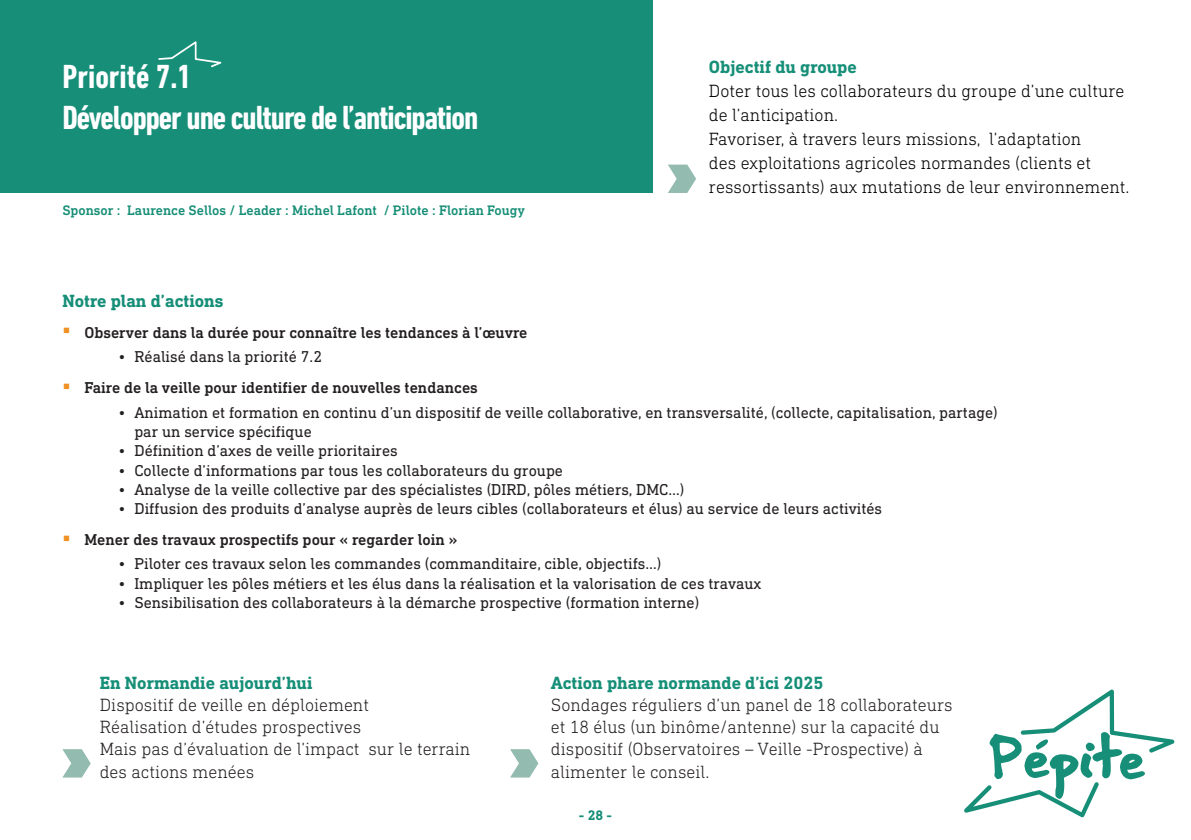
<style>
.page{position:relative;width:1191px;height:840px;background:#fff}
.page>*{position:absolute;margin:0;border:0;box-sizing:border-box;transform-origin:0 0}
.t1{font:700 condensed 34px/40.8px "DIN Next LT Pro";letter-spacing:-.03em;color:#fff}
.t2{font:300 18px/22px "DIN Next Slab Pro";color:#231f20}
.t3{font:300 18px/24px "DIN Next Slab Pro";color:#000001}
.t4{font:700 18px "DIN Next Slab Pro";color:#168f78}
.t5{font:700 18px "DIN Next Slab Pro";color:#168e78}
.t6{font:16px/19.2px "DIN Next Slab Pro";color:#231f20}
.t7{font:500 16px "DIN Next Slab Pro";color:#231f20}
.t8{font:500 14px "DIN Next Slab Pro";color:#168e76}
.t9{font:700 14px "DIN Next Slab Pro";color:#168e78}
.s1{color:#f29123}
</style>
<div class="page">
<svg style="left:668px;top:164px;width:28px;height:29px"></svg>
<svg style="left:964px;top:689px;width:210px;height:127px"></svg>
<svg style="left:62px;top:749px;width:29px;height:28px"></svg>
<div style="left:0;top:0;width:652px;height:193px;background:#168e78"></div>
<svg style="left:510px;top:749px;width:28px;height:28px"></svg>
<svg style="left:158px;top:41px;width:63px;height:26px"></svg>
<h1 class="t1" style="left:62px;top:56px;width:417px">Priorité 7.1<br>Développer une culture de l’anticipation</h1>
<p class="t8" style="left:62px;top:202px;width:464px">Sponsor : Laurence Sellos / Leader : Michel Lafont / Pilote : Florian Fougy</p>
<p class="t4" style="left:709px;top:56px;width:149px">Objectif du groupe</p>
<p class="t3" style="left:709px;top:78px;width:422px">Doter tous les collaborateurs du groupe d’une culture de l’anticipation.<br>Favoriser, à travers leurs missions, l’adaptation<br>des exploitations agricoles normandes (clients et ressortissants) aux mutations de leur environnement.</p>
<p class="t5" style="left:62px;top:290px;width:163px">Notre plan d’actions</p>
<p class="t7" style="left:62px;top:322px;width:466px"><span class="s1">▪</span> Observer dans la durée pour connaître les tendances à l’œuvre</p>
<p class="t6" style="left:118px;top:347px;width:205px">• Réalisé dans la priorité 7.2</p>
<p class="t7" style="left:62px;top:378px;width:417px"><span class="s1">▪</span> Faire de la veille pour identifier de nouvelles tendances</p>
<p class="t6" style="left:134px;top:402px;width:865px;text-indent:-16px">• Animation et formation en continu d’un dispositif de veille collaborative, en transversalité, (collecte, capitalisation, partage) par un service spécifique</p>
<p class="t6" style="left:118px;top:441px;width:281px">• Définition d’axes de veille prioritaires</p>
<p class="t6" style="left:118px;top:460px;width:446px">• Collecte d’informations par tous les collaborateurs du groupe</p>
<p class="t6" style="left:118px;top:479px;width:567px">• Analyse de la veille collective par des spécialistes (DIRD, pôles métiers, DMC…)</p>
<p class="t6" style="left:118px;top:498px;width:765px">• Diffusion des produits d’analyse auprès de leurs cibles (collaborateurs et élus) au service de leurs activités</p>
<p class="t7" style="left:62px;top:529px;width:396px"><span class="s1">▪</span> Mener des travaux prospectifs pour « regarder loin »</p>
<p class="t6" style="left:118px;top:554px;width:544px">• Piloter ces travaux selon les commandes (commanditaire, cible, objectifs…)</p>
<p class="t6" style="left:118px;top:573px;width:644px">• Impliquer les pôles métiers et les élus dans la réalisation et la valorisation de ces travaux</p>
<p class="t6" style="left:118px;top:592px;width:582px">• Sensibilisation des collaborateurs à la démarche prospective (formation interne)</p>
<p class="t4" style="left:100px;top:672px;width:214px">En Normandie aujourd’hui</p>
<p class="t2" style="left:100px;top:693px;width:372px">Dispositif de veille en déploiement<br>Réalisation d’études prospectives<br>Mais pas d’évaluation de l’impact sur le terrain des actions menées</p>
<p class="t4" style="left:551px;top:672px;width:274px">Action phare normande d’ici 2025</p>
<p class="t2" style="left:551px;top:693px;width:403px">Sondages réguliers d’un panel de 18 collaborateurs et 18 élus (un binôme/antenne) sur la capacité du dispositif (Observatoires – Veille -Prospective) à alimenter le conseil.</p>
<p class="t9" style="left:579px;top:806px;width:35px">- 28 -</p>
</div>
